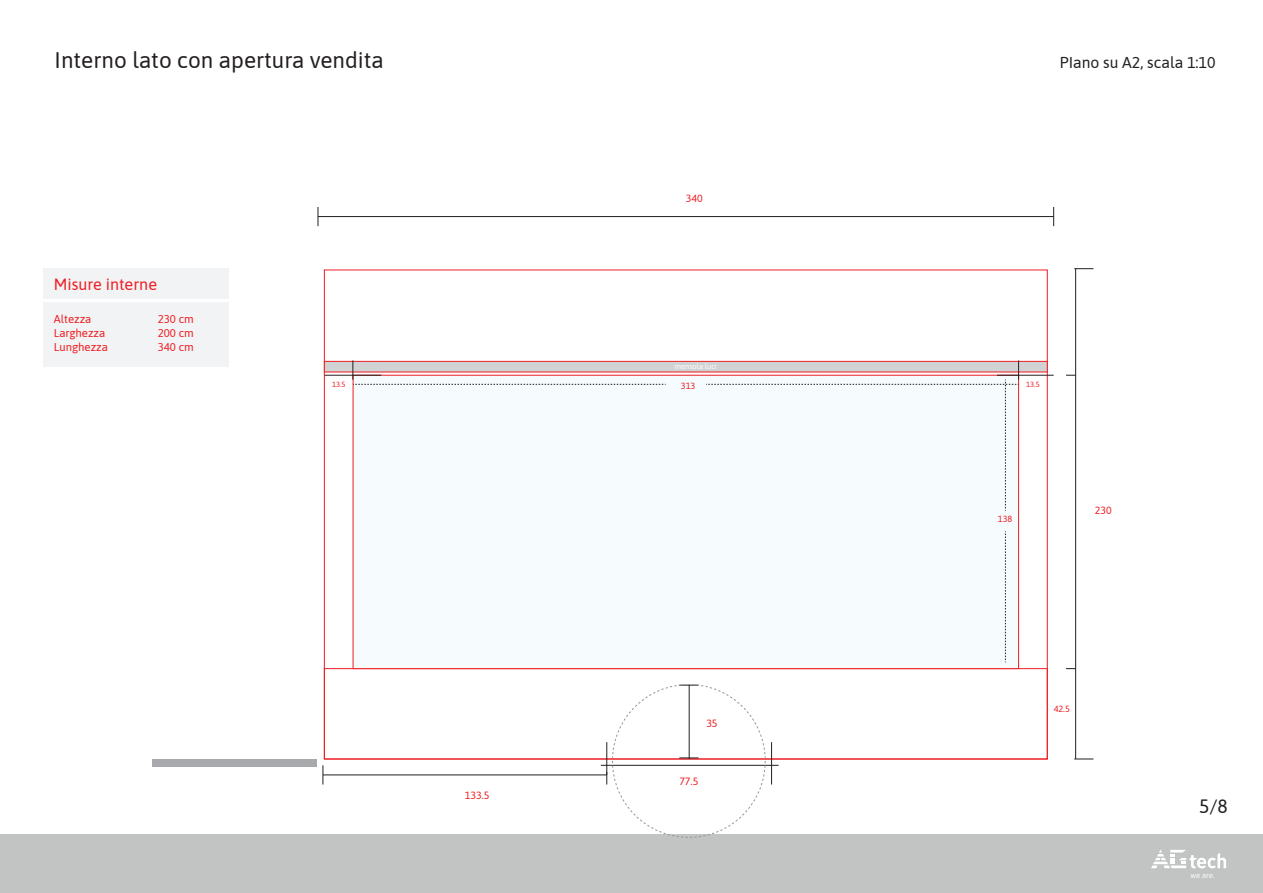
<style>
.page{position:relative;width:1263px;height:893px;background:#fff}
.page>*{position:absolute;margin:0;border:0;box-sizing:border-box;transform-origin:0 0}
.t1{font:22.5px "Asap";color:#231f20}
.t2{font:19.27px "Asap";color:#231f20}
.t3{font:16.2px "Asap";color:#ee1d23}
.t4{font:15.75px "Asap";color:#231f20}
.t5{font:11.32px "Asap";color:#ee1d23}
.t6{font:10.5px "Asap";color:#ee1d23}
.t7{font:9px "Asap";color:#ee1d23}
.t8{font:7.5px "Asap";color:#fff}
.t9{font:7.5px "Asap";color:#ee1d23}
</style>
<div class="page">
<div style="left:0;top:834px;width:1263px;height:59px;background:#c2c3c3"></div>
<svg style="left:1190px;top:874px;width:24px;height:4px"></svg>
<svg style="left:1151px;top:850px;width:75px;height:18px"></svg>
<div style="left:324px;top:270px;width:724px;height:489px;background:#fff;border:1px solid #ee1d23"></div>
<div style="left:324px;top:668px;width:724px;height:91px;border:1px solid #ee1d23"></div>
<div style="left:353px;top:375px;width:666px;height:294px;background:#f6fbfe;border:1px solid #ee1d23"></div>
<div style="left:324px;top:361px;width:724px;height:11px;background:#d1d2d4;border:1px solid #ee1d23"></div>
<div style="left:152px;top:759px;width:165px;height:8px;background:#a8a9ad"></div>
<svg style="left:318px;top:207px;width:1px;height:19px"></svg>
<svg style="left:1053px;top:207px;width:1px;height:19px"></svg>
<svg style="left:1074px;top:268px;width:19px;height:1px"></svg>
<svg style="left:1074px;top:759px;width:19px;height:1px"></svg>
<hr style="left:318px;top:216px;width:736px;height:1px;background:#231f20">
<hr style="left:997px;top:375px;width:57px;height:1px;background:#231f20">
<hr style="left:324px;top:375px;width:57px;height:1px;background:#231f20">
<svg style="left:323px;top:765px;width:1px;height:19px"></svg>
<hr style="left:607px;top:742px;width:1px;height:42px;background:#231f20">
<hr style="left:771px;top:742px;width:1px;height:42px;background:#231f20">
<svg style="left:679px;top:758px;width:19px;height:1px"></svg>
<hr style="left:323px;top:775px;width:284px;height:1px;background:#231f20">
<hr style="left:601px;top:765px;width:177px;height:1px;background:#231f20">
<hr style="left:689px;top:685px;width:1px;height:74px;background:#231f20">
<hr style="left:1075px;top:269px;width:1px;height:490px;background:#231f20">
<div style="left:43px;top:269px;width:186px;height:30px;background:#f2f3f4"></div>
<div style="left:43px;top:302px;width:186px;height:65px;background:#f2f3f4"></div>
<svg style="left:706px;top:360px;width:313px;height:151px"></svg>
<svg style="left:353px;top:360px;width:313px;height:25px"></svg>
<svg style="left:1005px;top:531px;width:1px;height:132px"></svg>
<h1 class="t1" style="left:55px;top:44px;width:331px">Interno lato con apertura vendita</h1>
<h3 class="t4" style="left:1060px;top:51px;width:157px">PIano su A2, scala 1:10</h3>
<h3 class="t3" style="left:54px;top:273px;width:105px">Misure interne</h3>
<p class="t5" style="left:54px;top:311px;width:39px">Altezza</p>
<p class="t5" style="left:158px;top:311px;width:38px">230 cm</p>
<p class="t5" style="left:54px;top:325px;width:53px">Larghezza</p>
<p class="t5" style="left:158px;top:325px;width:38px">200 cm</p>
<p class="t5" style="left:54px;top:339px;width:56px">Lunghezza</p>
<p class="t5" style="left:158px;top:339px;width:38px">340 cm</p>
<p class="t6" style="left:686px;top:191px;width:18px">340</p>
<p class="t8" style="left:675px;top:361px;width:44px">mensola luci</p>
<p class="t9" style="left:332px;top:379px;width:15px">13.5</p>
<p class="t7" style="left:681px;top:379px;width:16px">313</p>
<p class="t9" style="left:1026px;top:379px;width:15px">13.5</p>
<p class="t7" style="left:998px;top:513px;width:16px">138</p>
<p class="t6" style="left:1095px;top:503px;width:18px">230</p>
<p class="t6" style="left:465px;top:788px;width:26px">133.5</p>
<p class="t6" style="left:706px;top:716px;width:13px">35</p>
<p class="t6" style="left:679px;top:774px;width:20px">77.5</p>
<p class="t7" style="left:1054px;top:703px;width:18px">42.5</p>
<h2 class="t2" style="left:1199px;top:792px;width:30px">5/8</h2>
</div>
